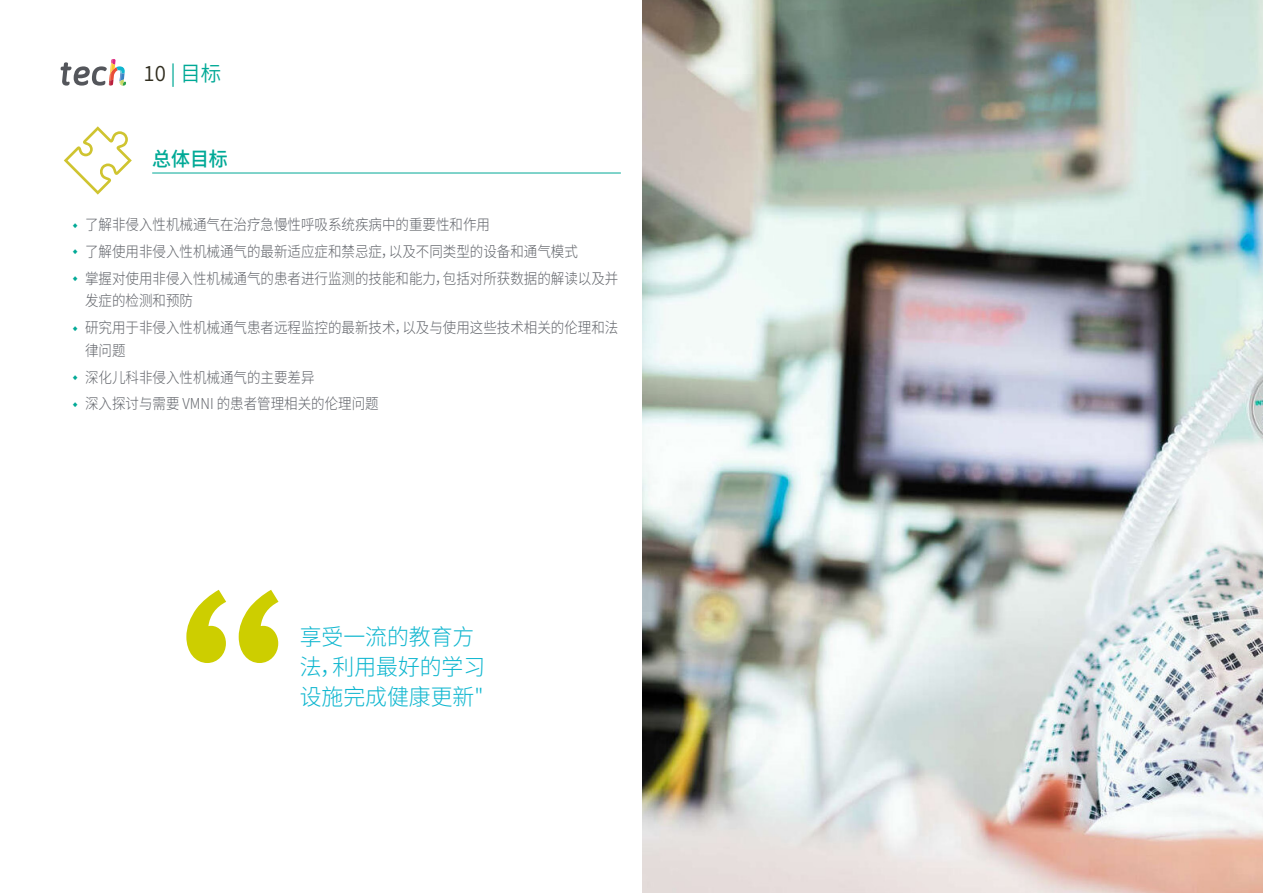
<style>
.page{position:relative;width:1263px;height:893px;background:#fff}
.page>*{position:absolute;margin:0;border:0;box-sizing:border-box;transform-origin:0 0}
.t1{font:300 22.5px/30px "Source Han Sans CN";color:#0fb6cf}
.t2{font:21px "Source Han Sans CN";color:#00a996}
.t3{font:500 19.5px "Source Han Sans CN";color:#00a996}
.t4{font:300 15px/26.7px "Source Han Sans CN";color:#61646a;scale:.9 1}
.s1{color:#312e20}
</style>
<div class="page">
<hr style="left:152px;top:173px;width:469px;height:1px;background:#00a996">
<svg style="left:64px;top:126px;width:68px;height:69px"></svg>
<svg style="left:61px;top:59px;width:65px;height:27px"></svg>
<svg style="left:186px;top:590px;width:92px;height:73px"></svg>
<img style="left:642px;top:0;width:621px;height:893px">
<h2 class="t2" style="left:144px;top:61px;width:79px"><span class="s1">10</span> | 目标</h2>
<h3 class="t3" style="left:152px;top:147px;width:77px">总体目标</h3>
<p class="t4" style="left:85px;top:212px;width:594px">了解非侵入性机械通气在治疗急慢性呼吸系统疾病中的重要性和作用<br>了解使用非侵入性机械通气的最新适应症和禁忌症，以及不同类型的设备和通气模式<br>掌握对使用非侵入性机械通气的患者进行监测的技能和能力，包括对所获数据的解读以及并</p>
<p class="t4" style="left:85px;top:288px;width:594px">发症的检测和预防<br>研究用于非侵入性机械通气患者远程监控的最新技术，以及与使用这些技术相关的伦理和法</p>
<p class="t4" style="left:85px;top:337px;width:328px">律问题<br>深化儿科非侵入性机械通气的主要差异<br>深入探讨与需要 VMNI 的患者管理相关的伦理问题</p>
<h1 class="t1" style="left:300px;top:622px;width:187px">享受一流的教育方法，利用最好的学习设施完成健康更新"</h1>
</div>
